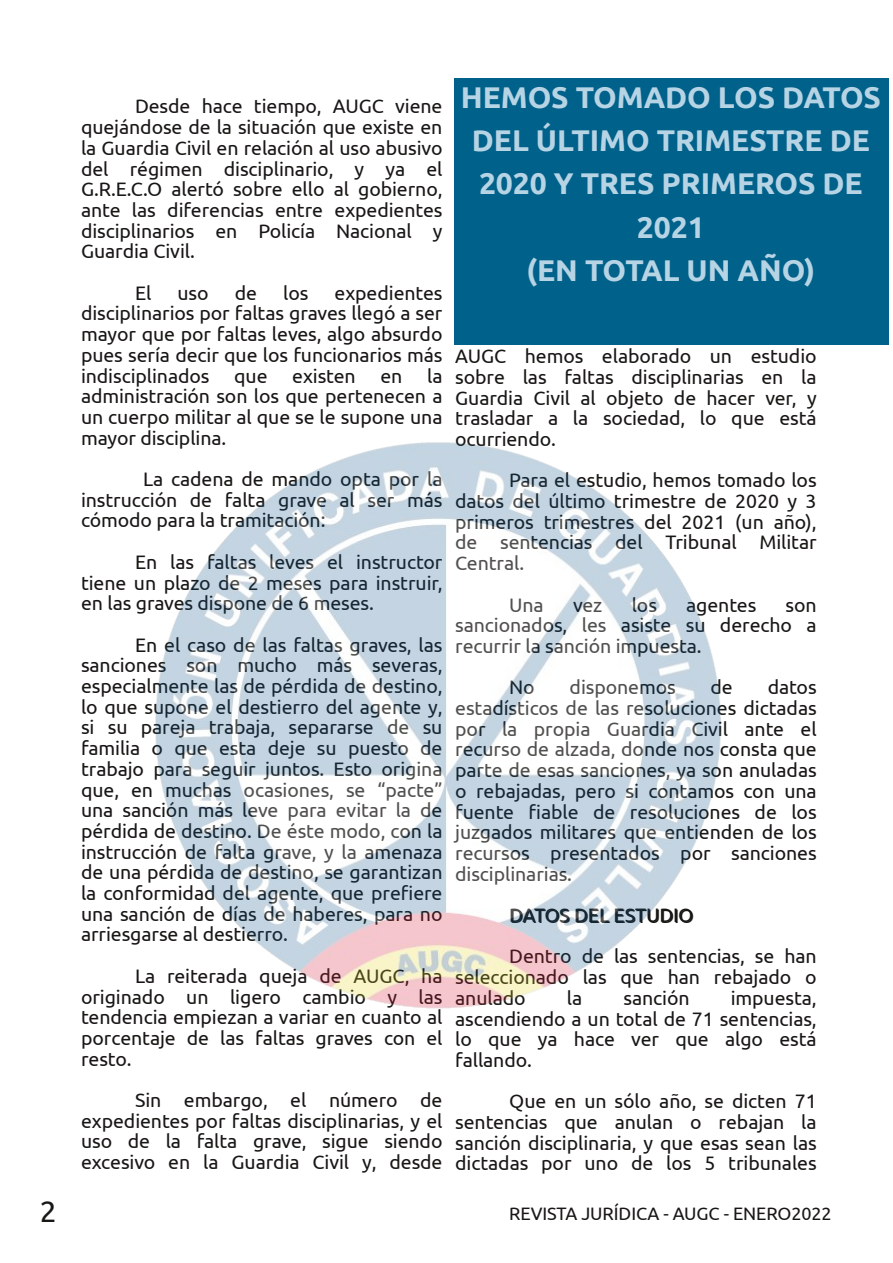
<style>
.page{position:relative;width:893px;height:1263px;background:#fff}
.page>*{position:absolute;margin:0;border:0;box-sizing:border-box;transform-origin:0 0}
.t1{font:700 30px/43.2px "Ubuntu";letter-spacing:-.005em;color:#b7d4e5;text-align:center}
.t2{font:30px "Ubuntu";color:#181715}
.t3{font:19.5px/20.7px "Ubuntu";letter-spacing:-.005em;color:#181715;text-align:justify}
.t4{font:18px "Ubuntu";letter-spacing:-.005em;color:#181715}
</style>
<div class="page">
<div style="left:454px;top:78px;width:435px;height:266px;background:#00618a"></div>
<img style="left:155px;top:442px;width:566px;height:567px">
<p class="t3" style="left:81px;top:96px;width:363px;text-indent:54px">Desde hace tiempo, AUGC viene quejándose de la situación que existe en la Guardia Civil en relación al uso abusivo del régimen disciplinario, y ya el G.R.E.C.O alertó sobre ello al gobierno, ante las diferencias entre expedientes disciplinarios en Policía Nacional y Guardia Civil.</p>
<p class="t3" style="left:135px;top:282px;width:18px">El</p>
<p class="t3" style="left:178px;top:282px;width:33px">uso</p>
<p class="t3" style="left:235px;top:282px;width:24px">de</p>
<p class="t3" style="left:283px;top:282px;width:27px">los</p>
<p class="t3" style="left:81px;top:282px;width:363px;text-indent:254px">expedientes disciplinarios por faltas graves llegó a ser mayor que por faltas leves, algo absurdo pues sería decir que los funcionarios más indisciplinados</p>
<p class="t3" style="left:81px;top:365px;width:363px;text-indent:346px">la administración son los que pertenecen a un cuerpo militar al que se le supone una mayor disciplina.</p>
<p class="t3" style="left:81px;top:468px;width:363px;text-indent:62px">La cadena de mando opta por la instrucción de falta grave al ser más cómodo para la tramitación:</p>
<p class="t3" style="left:81px;top:551px;width:363px;text-indent:54px">En las faltas leves el instructor tiene un plazo de 2 meses para instruir, en las graves dispone de 6 meses.</p>
<p class="t3" style="left:81px;top:634px;width:363px;text-indent:54px">En el caso de las faltas graves, las sanciones son mucho más severas, especialmente las de pérdida de destino, lo que supone el destierro del agente y, si su pareja trabaja, separarse de su familia o que esta deje su puesto de trabajo para seguir juntos. Esto origina que, en muchas ocasiones, se “pacte” una sanción más leve para evitar la de pérdida de destino. De éste modo, con la instrucción de falta grave, y la amenaza de una pérdida de destino, se garantizan la conformidad del agente, que prefiere una sanción de días de haberes, para no arriesgarse al destierro.</p>
<p class="t3" style="left:81px;top:965px;width:363px;text-indent:54px">La reiterada queja de AUGC, ha originado un ligero cambio y las tendencia empiezan a variar en cuanto al porcentaje de las faltas graves con el resto.</p>
<p class="t3" style="left:81px;top:1089px;width:363px;text-indent:54px">Sin embargo, el número de expedientes por faltas disciplinarias, y el uso de la falta grave, sigue siendo excesivo en la Guardia Civil y, desde</p>
<p class="t3" style="left:234px;top:365px;width:35px">que</p>
<p class="t3" style="left:292px;top:365px;width:65px">existen</p>
<p class="t3" style="left:380px;top:365px;width:23px">en</p>
<h1 class="t1" style="left:461px;top:75px;width:422px">HEMOS TOMADO LOS DATOS<br>DEL ÚLTIMO TRIMESTRE DE<br>2020 Y TRES PRIMEROS DE<br>2021<br>(EN TOTAL UN AÑO)</h1>
<p class="t3" style="left:455px;top:346px;width:363px">AUGC hemos elaborado un estudio sobre las faltas disciplinarias en la Guardia Civil al objeto de hacer ver, y trasladar a la sociedad, lo que está ocurriendo.</p>
<p class="t3" style="left:455px;top:470px;width:363px;text-indent:54px">Para el estudio, hemos tomado los datos del último trimestre de 2020 y 3 primeros trimestres del 2021 (un año), de sentencias del Tribunal Militar Central.</p>
<p class="t3" style="left:509px;top:594px;width:36px">Una</p>
<p class="t3" style="left:573px;top:594px;width:31px">vez</p>
<p class="t3" style="left:632px;top:594px;width:27px">los</p>
<p class="t3" style="left:686px;top:594px;width:72px">agentes</p>
<p class="t3" style="left:455px;top:594px;width:363px;text-indent:330px">son sancionados, les asiste su derecho a recurrir la sanción impuesta.</p>
<p class="t3" style="left:509px;top:677px;width:27px">No</p>
<p class="t3" style="left:570px;top:677px;width:108px">disponemos</p>
<p class="t3" style="left:711px;top:677px;width:24px">de</p>
<p class="t3" style="left:455px;top:677px;width:363px;text-indent:312px">datos estadísticos de las resoluciones dictadas por la propia Guardia Civil ante el recurso de alzada, donde nos consta que parte de esas sanciones, ya son anuladas o rebajadas, pero si contamos con una fuente fiable de resoluciones de los juzgados militares que entienden de los recursos presentados por sanciones disciplinarias.</p>
<p class="t3" style="left:509px;top:896px;width:309px;line-height:40.3px">DATOS DEL ESTUDIO<br>Dentro de las sentencias, se han</p>
<p class="t3" style="left:455px;top:966px;width:363px">seleccionado las que han rebajado o anulado</p>
<p class="t3" style="left:567px;top:987px;width:17px">la</p>
<p class="t3" style="left:623px;top:987px;width:68px">sanción</p>
<p class="t3" style="left:455px;top:987px;width:363px;text-indent:276px">impuesta, ascendiendo a un total de 71 sentencias, lo que ya hace ver que algo está fallando.</p>
<p class="t3" style="left:455px;top:1091px;width:363px;text-indent:54px">Que en un sólo año, se dicten 71 sentencias que anulan o rebajan la sanción disciplinaria, y que esas sean las dictadas por uno de los 5 tribunales</p>
<h1 class="t2" style="left:40px;top:1194px;width:18px">2</h1>
<p class="t4" style="left:509px;top:1203px;width:324px">REVISTA JURÍDICA - AUGC - ENERO2022</p>
</div>
